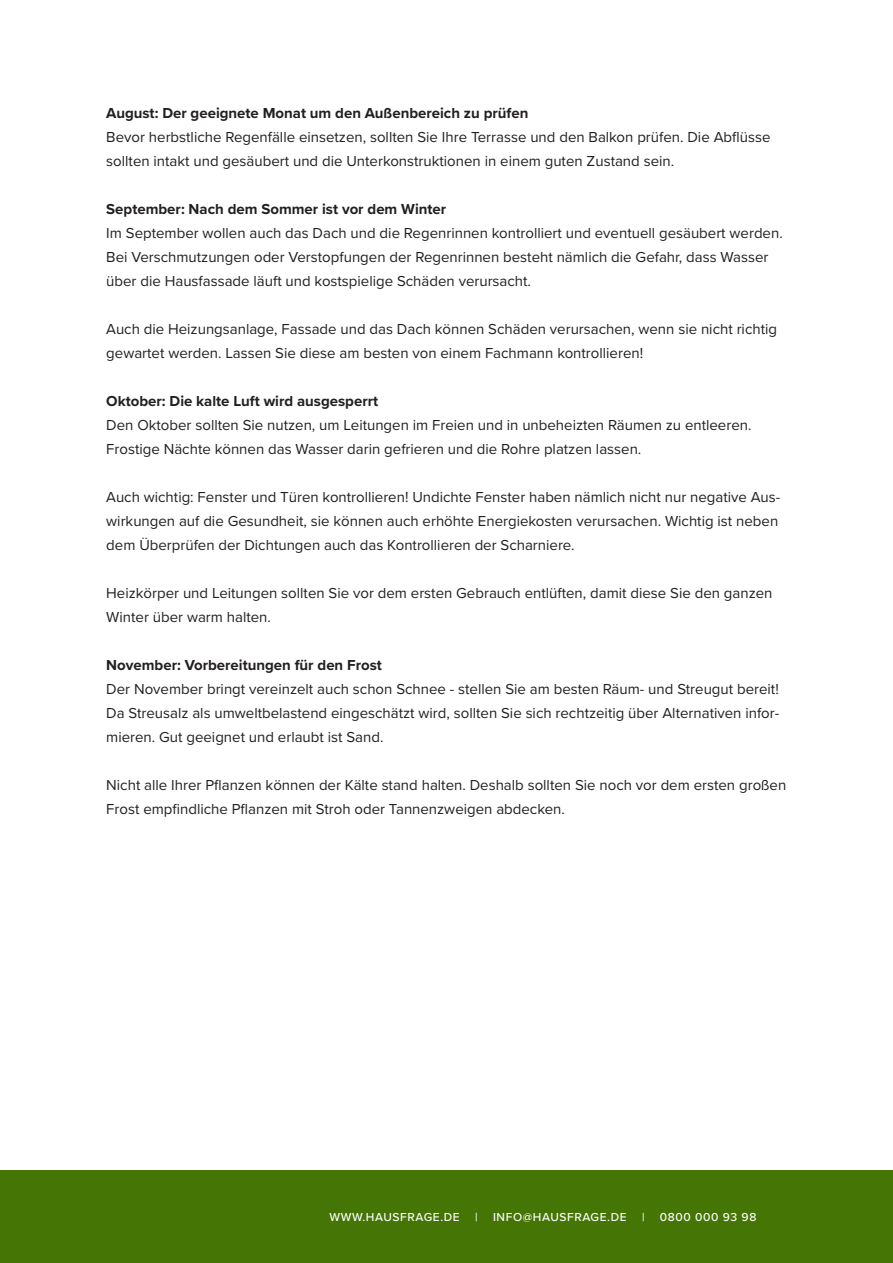
<style>
.page{position:relative;width:893px;height:1263px;background:#fff}
.page>*{position:absolute;margin:0;border:0;box-sizing:border-box;transform-origin:0 0}
.t1{font:15px/24px "Proxima Nova";color:#231f20}
.t2{font:700 15px "Proxima Nova";color:#231f20}
.t3{font:500 12px "Proxima Nova";letter-spacing:.05em;color:#fff}
</style>
<div class="page">
<div style="left:0;top:1170px;width:893px;height:93px;background:#447505"></div>
<p class="t2" style="left:106px;top:102px;width:424px">August: Der geeignete Monat um den Außenbereich zu prüfen</p>
<p class="t1" style="left:106px;top:124px;width:666px">Bevor herbstliche Regenfälle einsetzen, sollten Sie Ihre Terrasse und den Balkon prüfen. Die Abflüsse sollten intakt und gesäubert und die Unterkonstruktionen in einem guten Zustand sein.</p>
<p class="t2" style="left:106px;top:198px;width:341px">September: Nach dem Sommer ist vor dem Winter</p>
<p class="t1" style="left:106px;top:220px;width:678px">Im September wollen auch das Dach und die Regenrinnen kontrolliert und eventuell gesäubert werden.<br>Bei Verschmutzungen oder Verstopfungen der Regenrinnen besteht nämlich die Gefahr, dass Wasser über die Hausfassade läuft und kostspielige Schäden verursacht.</p>
<p class="t1" style="left:106px;top:316px;width:672px">Auch die Heizungsanlage, Fassade und das Dach können Schäden verursachen, wenn sie nicht richtig gewartet werden. Lassen Sie diese am besten von einem Fachmann kontrollieren!</p>
<p class="t2" style="left:106px;top:390px;width:273px">Oktober: Die kalte Luft wird ausgesperrt</p>
<p class="t1" style="left:106px;top:412px;width:647px">Den Oktober sollten Sie nutzen, um Leitungen im Freien und in unbeheizten Räumen zu entleeren.<br>Frostige Nächte können das Wasser darin gefrieren und die Rohre platzen lassen.</p>
<p class="t1" style="left:106px;top:484px;width:675px">Auch wichtig: Fenster und Türen kontrollieren! Undichte Fenster haben nämlich nicht nur negative Aus&shy;wirkungen auf die Gesundheit, sie können auch erhöhte Energiekosten verursachen. Wichtig ist neben dem Überprüfen der Dichtungen auch das Kontrollieren der Scharniere.</p>
<p class="t1" style="left:106px;top:580px;width:668px">Heizkörper und Leitungen sollten Sie vor dem ersten Gebrauch entlüften, damit diese Sie den ganzen<br>Winter über warm halten.</p>
<p class="t2" style="left:106px;top:654px;width:277px">November: Vorbereitungen für den Frost</p>
<p class="t1" style="left:106px;top:676px;width:674px;text-align:justify">Der November bringt vereinzelt auch schon Schnee - stellen Sie am besten Räum- und Streugut bereit!<br>Da Streusalz als umweltbelastend eingeschätzt wird, sollten Sie sich rechtzeitig über Alternativen infor&shy;mieren. Gut geeignet und erlaubt ist Sand.</p>
<p class="t1" style="left:106px;top:772px;width:681px">Nicht alle Ihrer Pflanzen können der Kälte stand halten. Deshalb sollten Sie noch vor dem ersten großen<br>Frost empfindliche Pflanzen mit Stroh oder Tannenzweigen abdecken.</p>
<p class="t3" style="left:329px;top:1208px;width:132px">WWW.HAUSFRAGE.DE</p>
<p class="t3" style="left:475px;top:1208px;width:4px">|</p>
<p class="t3" style="left:493px;top:1208px;width:135px">INFO@HAUSFRAGE.DE</p>
<p class="t3" style="left:642px;top:1208px;width:4px">|</p>
<p class="t3" style="left:660px;top:1208px;width:98px">0800 000 93 98</p>
</div>
